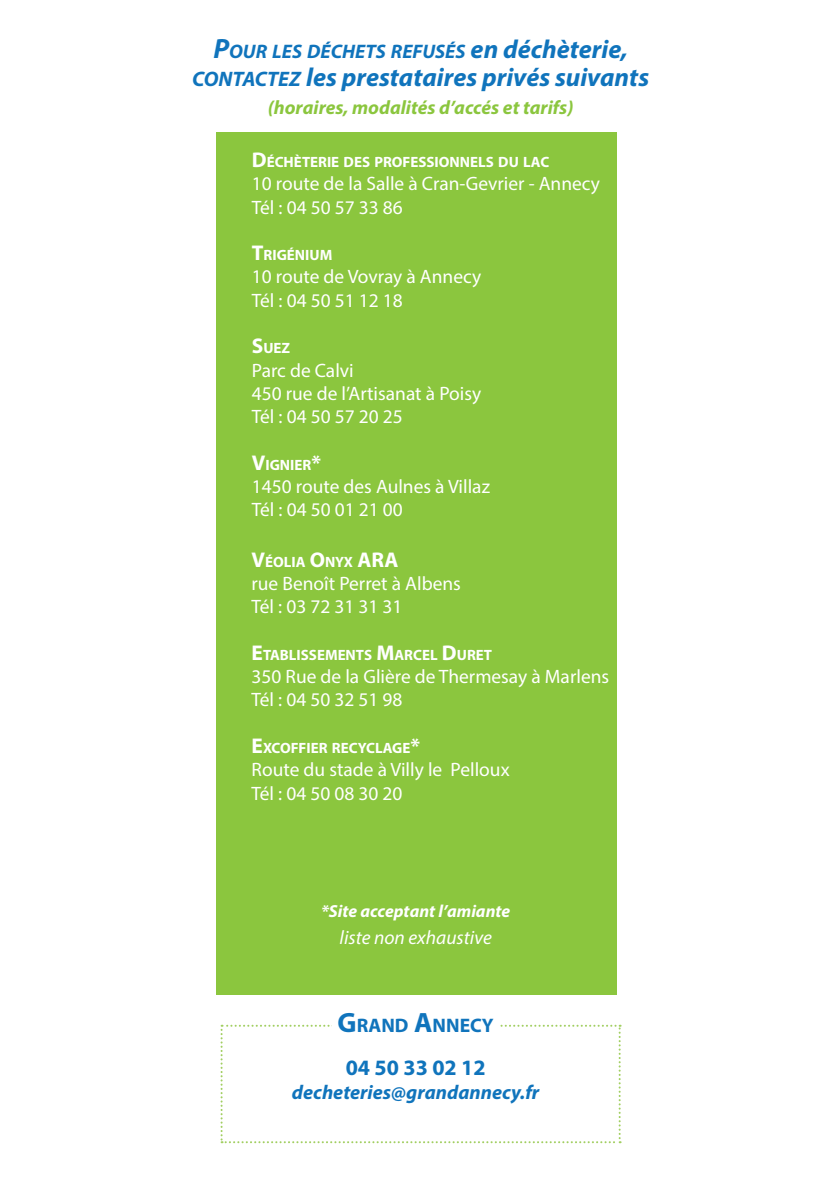
<style>
.page{position:relative;width:840px;height:1191px;background:#fff}
.page>*{position:absolute;margin:0;border:0;box-sizing:border-box;transform-origin:0 0}
.t1{font:italic 700 26px "Myriad Pro";color:#1074bc}
.t2{font:700 22px "Myriad Pro";color:#1074bc}
.t3{font:italic 700 20px "Myriad Pro";color:#1074bc}
.t4{font:italic 700 19.6px "Myriad Pro";color:#1074bc}
.t5{font:700 19.6px "Myriad Pro";color:#1074bc}
.t6{font:19.4px "Myriad Pro";color:#fff}
.t7{font:italic 700 19.4px "Myriad Pro";color:#8bc63e}
.t8{font:italic 19.4px "Myriad Pro";color:#fff}
.t9{font:italic 700 17.4px "Myriad Pro";color:#fff}
.t10{font:700 15px "Myriad Pro";color:#fff}
.s1{font-size:28px}
.s2{font-size:26px}
.s3{font-size:21px}
.s4{font-size:21.4px}
</style>
<div class="page">
<div style="left:216px;top:132px;width:400px;height:862px;background:#8bc63e"></div>
<svg style="left:220px;top:1024px;width:400px;height:119px"></svg>
<div style="left:332px;top:1001px;width:168px;height:42px;background:#fff"></div>
<p class="t4" style="left:213px;top:39px;width:416px"><span class="s1">P</span>OUR LES DÉCHETS REFUSÉS <span class="s2">en déchèterie,</span></p>
<p class="t1" style="left:192px;top:61px;width:458px"><span class="s3">CONTACTEZ</span> les prestataires privés suivants</p>
<p class="t7" style="left:267px;top:95px;width:307px">(horaires, modalités d’accés et tarifs)</p>
<p class="t10" style="left:252px;top:152px;width:299px"><span class="s4">D</span>ÉCHÈTERIE DES PROFESSIONNELS DU LAC</p>
<p class="t6" style="left:252px;top:172px;width:349px">10 route de la Salle à Cran-Gevrier - Annecy</p>
<p class="t6" style="left:252px;top:195px;width:152px">Tél : 04 50 57 33 86</p>
<p class="t10" style="left:252px;top:245px;width:82px"><span class="s4">T</span>RIGÉNIUM</p>
<p class="t6" style="left:252px;top:265px;width:231px">10 route de Vovray à Annecy</p>
<p class="t6" style="left:252px;top:288px;width:152px">Tél : 04 50 51 12 18</p>
<p class="t10" style="left:252px;top:338px;width:40px"><span class="s4">S</span>UEZ</p>
<p class="t6" style="left:252px;top:358px;width:103px">Parc de Calvi</p>
<p class="t6" style="left:252px;top:381px;width:231px">450 rue de l’Artisanat à Poisy</p>
<p class="t6" style="left:252px;top:405px;width:152px">Tél : 04 50 57 20 25</p>
<p class="t10" style="left:252px;top:455px;width:71px"><span class="s4">V</span>IGNIER<span class="s4">*</span></p>
<p class="t6" style="left:252px;top:474px;width:239px">1450 route des Aulnes à Villaz</p>
<p class="t6" style="left:252px;top:498px;width:152px">Tél : 04 50 01 21 00</p>
<p class="t10" style="left:251px;top:552px;width:121px"><span class="s4">V</span>ÉOLIA <span class="s4">O</span>NYX <span class="s4">ARA</span></p>
<p class="t6" style="left:251px;top:571px;width:211px">rue Benoît Perret à Albens</p>
<p class="t6" style="left:251px;top:595px;width:152px">Tél : 03 72 31 31 31</p>
<p class="t10" style="left:251px;top:645px;width:242px"><span class="s4">E</span>TABLISSEMENTS <span class="s4">M</span>ARCEL <span class="s4">D</span>URET</p>
<p class="t6" style="left:251px;top:664px;width:359px">350 Rue de la Glière de Thermesay à Marlens</p>
<p class="t6" style="left:251px;top:688px;width:152px">Tél : 04 50 32 51 98</p>
<p class="t10" style="left:251px;top:738px;width:170px"><span class="s4">E</span>XCOFFIER RECYCLAGE<span class="s4">*</span></p>
<p class="t6" style="left:251px;top:758px;width:259px">Route du stade à Villy le Pelloux</p>
<p class="t6" style="left:251px;top:781px;width:152px">Tél : 04 50 08 30 20</p>
<p class="t9" style="left:321px;top:899px;width:191px">*Site acceptant l’amiante</p>
<p class="t8" style="left:339px;top:925px;width:154px">liste non exhaustive</p>
<p class="t5" style="left:337px;top:1012px;width:158px"><span class="s1">G</span>RAND <span class="s1">A</span>NNECY</p>
<p class="t2" style="left:345px;top:1053px;width:141px">04 50 33 02 12</p>
<p class="t3" style="left:292px;top:1079px;width:249px">decheteries@grandannecy.fr</p>
</div>
